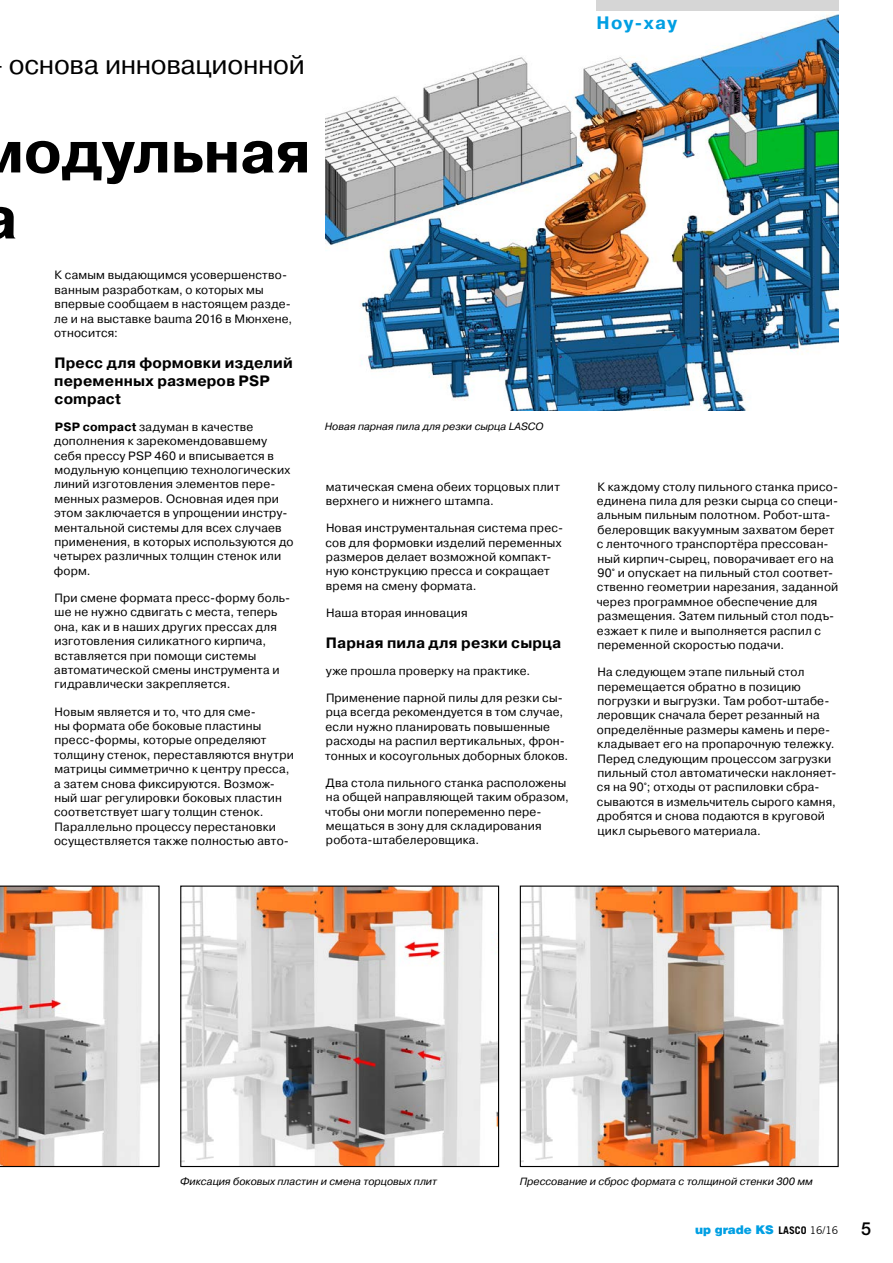
<style>
.page{position:relative;width:893px;height:1263px;background:#fff}
.page>*{position:absolute;margin:0;border:0;box-sizing:border-box;transform-origin:0 0}
.t1{font:700 60px "Pragmatica C";letter-spacing:-.01em;color:#000}
.t2{font:27px "Pragmatica C";letter-spacing:-.01em;color:#000}
.t3{font:700 18px "Pragmatica C";letter-spacing:.06em;color:#009fe3}
.t4{font:500 18px "Helvetica Neue";color:#000}
.t5{font:700 15px/18px "Pragmatica C";letter-spacing:.01em;color:#000}
.t6{font:12px/14.4px "Pragmatica C";letter-spacing:.015em;color:#000}
.t7{font:900 12px "Helvetica";letter-spacing:-.01em;color:#009fe3}
.t8{font:italic 10.5px "Pragmatica C";color:#000}
.s1{font-weight:700}
.s2{font-family:"Trade Gothic";font-weight:700;font-size:10.5px;color:#000}
.s3{font-family:"Trade Gothic";font-weight:400;font-size:10.5px;color:#000}
</style>
<div class="page">
<img style="left:325px;top:12px;width:514px;height:398px">
<img style="left:522px;top:887px;width:315px;height:278px">
<div style="left:520px;top:885px;width:319px;height:282px;border:1px solid #000"></div>
<img style="left:182px;top:887px;width:315px;height:278px">
<div style="left:180px;top:885px;width:319px;height:282px;border:1px solid #000"></div>
<svg style="left:0;top:885px;width:160px;height:282px"></svg>
<div style="left:597px;top:0;width:242px;height:11px;background:#d6d6d6"></div>
<h2 class="t2" style="left:9px;top:50px;width:298px">основа инновационной</h2>
<h1 class="t1" style="left:24px;top:119px;width:288px">одульная</h1>
<h3 class="t3" style="left:597px;top:13px;width:82px">Ноу-хау</h3>
<p class="t6" style="left:54px;top:268px;width:240px">К самым выдающимся усовершенство&shy;ванным разработкам, о которых мы впервые сообщаем в настоящем разде&shy;ле и на выставке bauma 2016 в Мюнхене, относится:</p>
<p class="t5" style="left:54px;top:354px;width:240px">Пресс для формовки изделий переменных размеров PSP compact</p>
<p class="t6" style="left:54px;top:420px;width:241px"><span class="s1">PSP compact</span> задуман в качестве дополнения к зарекомендовавшему себя прессу PSP 460 и вписывается в модульную концепцию технологических линий изготовления элементов пере&shy;менных размеров. Основная идея при этом заключается в упрощении инстру&shy;ментальной системы для всех случаев применения, в которых используются до четырех различных толщин стенок или форм.</p>
<p class="t6" style="left:54px;top:591px;width:238px">При смене формата пресс-форму боль&shy;ше не нужно сдвигать с места, теперь она, как и в наших других прессах для изготовления силикатного кирпича, вставляется при помощи системы автоматической смены инструмента и гидравлически закрепляется.</p>
<p class="t6" style="left:54px;top:704px;width:242px">Новым является и то, что для сме-<br>ны формата обе боковые пластины пресс-формы, которые определяют толщину стенок, переставляются внутри матрицы симметрично к центру пресса, а затем снова фиксируются. Возмож&shy;ный шаг регулировки боковых пластин соответствует шагу толщин стенок.<br>Параллельно процессу перестановки осуществляется также полностью авто-</p>
<p class="t8" style="left:325px;top:420px;width:220px">Новая парная пила для резки сырца LASCO</p>
<p class="t6" style="left:326px;top:479px;width:235px">матическая смена обеих торцовых плит верхнего и нижнего штампа.</p>
<p class="t6" style="left:325px;top:521px;width:239px">Новая инструментальная система прес&shy;сов для формовки изделий переменных размеров делает возможной компакт&shy;ную конструкцию пресса и сокращает время на смену формата.</p>
<p class="t6" style="left:326px;top:606px;width:143px">Наша вторая инновация</p>
<p class="t5" style="left:326px;top:634px;width:237px">Парная пила для резки сырца</p>
<p class="t6" style="left:326px;top:663px;width:206px">уже прошла проверку на практике.</p>
<p class="t6" style="left:325px;top:691px;width:245px">Применение парной пилы для резки сы&shy;рца всегда рекомендуется в том случае, если нужно планировать повышенные расходы на распил вертикальных, фрон&shy;тонных и косоугольных доборных блоков.</p>
<p class="t6" style="left:325px;top:775px;width:245px">Два стола пильного станка расположены на общей направляющей таким образом, чтобы они могли попеременно пере&shy;мещаться в зону для складирования робота-штабелеровщика.</p>
<p class="t6" style="left:597px;top:479px;width:243px">К каждому столу пильного станка присо&shy;единена пила для резки сырца со специ&shy;альным пильным полотном. Робот-шта&shy;белеровщик вакуумным захватом берет с ленточного транспортёра прессован&shy;ный кирпич-сырец, поворачивает его на 90° и опускает на пильный стол соответ&shy;ственно геометрии нарезания, заданной через программное обеспечение для размещения. Затем пильный стол подъ&shy;езжает к пиле и выполняется распил с переменной скоростью подачи.</p>
<p class="t6" style="left:597px;top:665px;width:241px">На следующем этапе пильный стол перемещается обратно в позицию погрузки и выгрузки. Там робот-штабе&shy;леровщик сначала берет резанный на определённые размеры камень и пере&shy;кладывает его на пропарочную тележку.<br>Перед следующим процессом загрузки пильный стол автоматически наклоняет&shy;ся на 90°; отходы от распиловки сбра&shy;сываются в измельчитель сырого камня, дробятся и снова подаются в круговой цикл сырьевого материала.</p>
<p class="t8" style="left:180px;top:1176px;width:258px">Фиксация боковых пластин и смена торцовых плит</p>
<p class="t8" style="left:520px;top:1176px;width:295px">Прессование и сброс формата с толщиной стенки 300 мм</p>
<p class="t7" style="left:695px;top:1222px;width:145px">up grade KS <span class="s2">LASCO</span> <span class="s3">16/16</span></p>
<h3 class="t4" style="left:861px;top:1217px;width:12px">5</h3>
</div>
